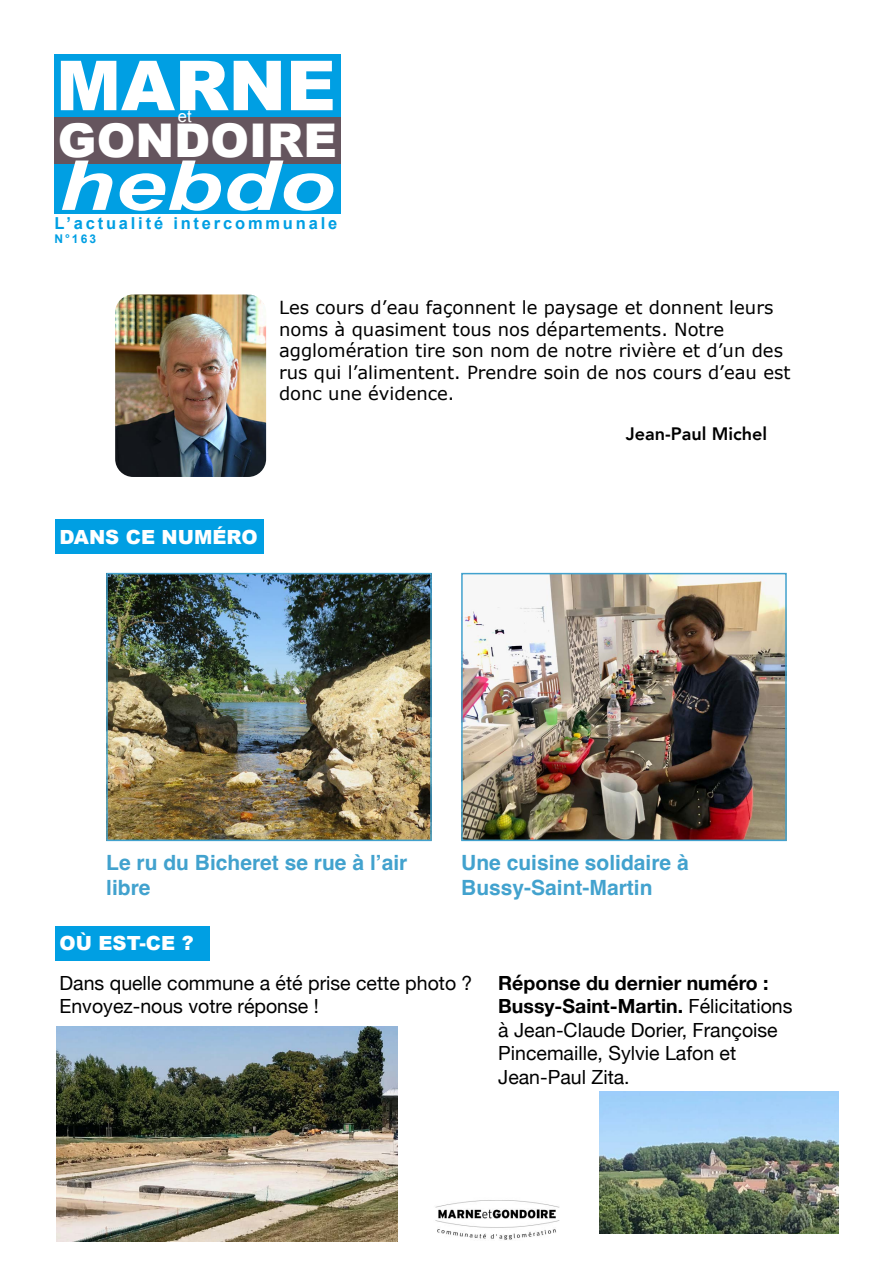
<style>
.page{position:relative;width:893px;height:1263px;background:#fff}
.page>*{position:absolute;margin:0;border:0;box-sizing:border-box;transform-origin:0 0}
.t1{font:900 69px "Arial";color:#fff}
.t2{font:900 46.5px "Arial";color:#fff}
.t3{font:700 21px/25.2px "Helvetica";color:#42a2ce}
.t4{font:19.5px/23.4px "Helvetica Neue";color:#000}
.t5{font:900 19.5px "Arial";color:#fff}
.t6{font:18px/21.6px "Verdana";color:#000}
.t7{font:800 18px "Avenir";color:#000}
.t8{font:700 16.5px "Arial";letter-spacing:.17em;color:#009fe3}
.t9{font:16.5px "Arial";color:#fff}
.t10{font:700 12px "Arial";color:#009fe3}
.s1{font-weight:700}
</style>
<div class="page">
<div style="left:54px;top:54px;width:287px;height:64px;background:#009fe3"></div>
<div style="left:54px;top:117px;width:287px;height:47px;background:#65555e"></div>
<div style="left:54px;top:164px;width:287px;height:50px;background:#009fe3"></div>
<svg style="left:62px;top:161px;width:271px;height:50px"></svg>
<img style="left:115px;top:294px;width:151px;height:183px">
<img style="left:435px;top:1200px;width:125px;height:40px">
<img style="left:464px;top:576px;width:320px;height:262px">
<div style="left:461px;top:573px;width:326px;height:268px;border:2px solid #42a2ce"></div>
<img style="left:109px;top:576px;width:320px;height:262px">
<div style="left:106px;top:573px;width:326px;height:268px;border:2px solid #42a2ce"></div>
<div style="left:55px;top:520px;width:209px;height:34px;background:#009fe3"></div>
<div style="left:55px;top:926px;width:154px;height:34px;background:#009fe3"></div>
<img style="left:599px;top:1092px;width:240px;height:141px">
<img style="left:57px;top:1027px;width:341px;height:215px">
<h1 class="t1" style="left:56px;top:35px;width:281px">MARNE</h1>
<h2 class="t2" style="left:58px;top:107px;width:280px">GONDOIRE</h2>
<p class="t9" style="left:178px;top:105px;width:15px">et</p>
<p class="t8" style="left:54px;top:212px;width:284px">L’actualité intercommunale</p>
<p class="t10" style="left:54px;top:231px;width:43px">N°163</p>
<p class="t6" style="left:279px;top:297px;width:513px">Les cours d’eau façonnent le paysage et donnent leurs noms à quasiment tous nos départements. Notre agglomération tire son nom de notre rivière et d’un des rus qui l’alimentent. Prendre soin de nos cours d’eau est donc une évidence.</p>
<p class="t7" style="left:626px;top:420px;width:143px">Jean-Paul Michel</p>
<p class="t5" style="left:60px;top:523px;width:200px">DANS CE NUMÉRO</p>
<p class="t3" style="left:106px;top:852px;width:303px">Le ru du Bicheret se rue à l’air libre</p>
<p class="t3" style="left:461px;top:852px;width:229px">Une cuisine solidaire à<br>Bussy-Saint-Martin</p>
<p class="t5" style="left:60px;top:929px;width:136px">OÙ EST-CE ?</p>
<p class="t4" style="left:60px;top:972px;width:414px">Dans quelle commune a été prise cette photo ?<br>Envoyez-nous votre réponse !</p>
<p class="t4" style="left:498px;top:972px;width:296px"><span class="s1">Réponse du dernier numéro :<br>Bussy-Saint-Martin.</span> Félicitations à Jean-Claude Dorier, Françoise<br>Pincemaille, Sylvie Lafon et<br>Jean-Paul Zita.</p>
</div>
